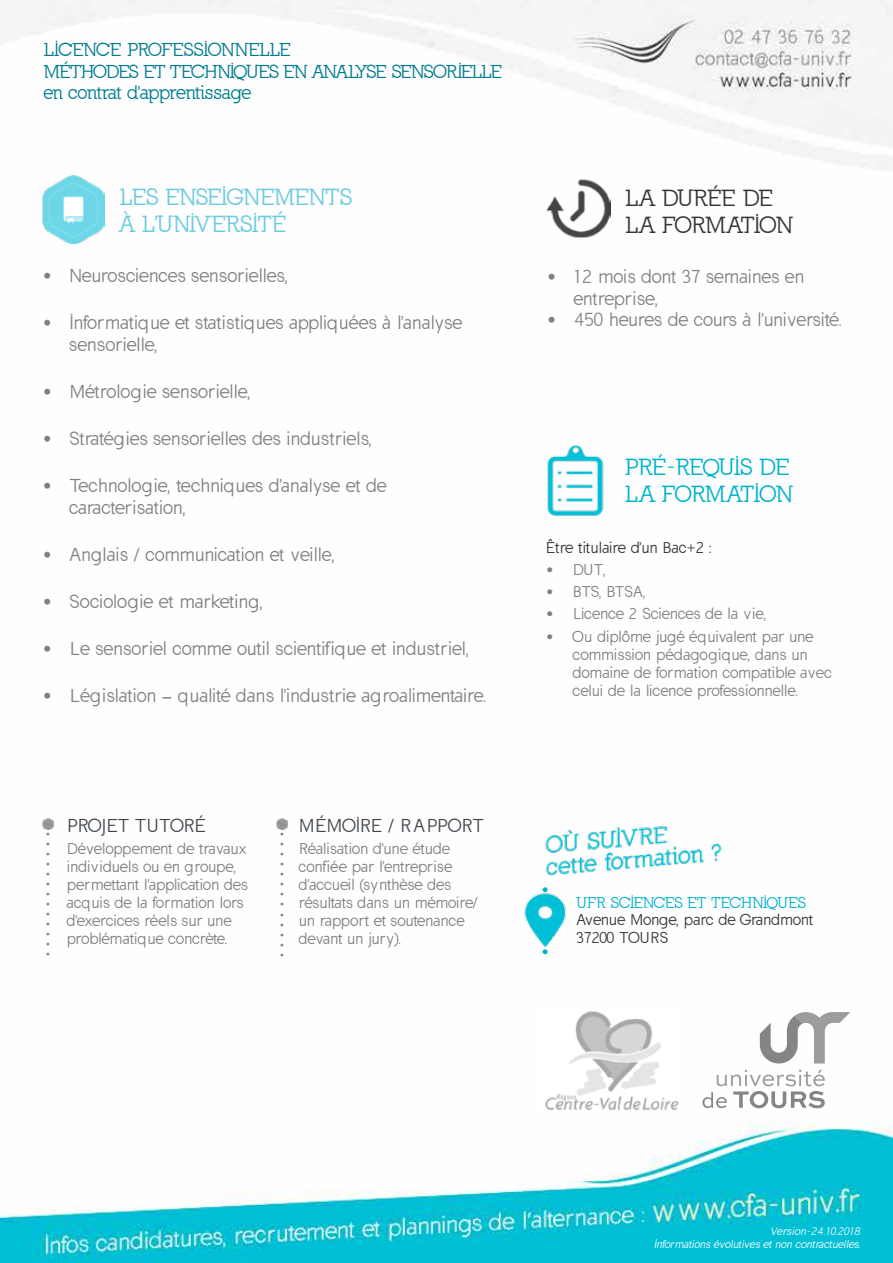
<style>
.page{position:relative;width:893px;height:1263px;background:#fff}
.page>*{position:absolute;margin:0;border:0;box-sizing:border-box;transform-origin:0 0}
.t1{font:22.5px/27px "California";color:#6acbe0}
.t2{font:22.5px/27px "California";color:#00b3cc}
.t3{font:22.5px/27px "California";color:#353534}
.t4{font:18px/21.6px "California Sans";letter-spacing:.025em;color:#7d8084}
.t5{font:18px/21.6px "California";color:#007d8e}
.t6{font:18px/21.6px "California Sans";color:#7d8084}
.t7{font:18px/21.6px "California Sans";color:#828181}
.t8{font:18px "California Sans";color:#41474d}
.t9{font:15px/18px "California Sans";color:#7d8084}
.t10{font:15px/18px "California Sans";letter-spacing:.02em;color:#7d8084}
.t11{font:15px/18px "California Sans";color:#353534}
.t12{font:15px "California";color:#00b3cc}
.t13{font:15px "California Sans";color:#00b3cc}
.t14{font:italic 10.5px/12.6px "California Sans";color:#fff;text-align:right}
.t15{font:8.4px/10.1px "California Sans";color:#828181;text-align:justify}
</style>
<div class="page">
<img style="left:0;top:0;width:893px;height:1263px">
<img style="left:43px;top:175px;width:62px;height:69px">
<img style="left:546px;top:179px;width:65px;height:63px">
<img style="left:539px;top:443px;width:71px;height:74px">
<img style="left:542px;top:821px;width:184px;height:55px">
<img style="left:523px;top:890px;width:46px;height:59px">
<svg style="left:43px;top:818px;width:10px;height:11px"></svg>
<svg style="left:276px;top:819px;width:11px;height:11px"></svg>
<img style="left:538px;top:1006px;width:145px;height:108px">
<svg style="left:702px;top:1012px;width:148px;height:96px"></svg>
<p class="t5" style="left:44px;top:39px;width:460px">LICENCE PROFESSIONNELLE<br>MÉTHODES ET TECHNIQUES EN ANALYSE SENSORIELLE en contrat d'apprentissage</p>
<p class="t1" style="left:120px;top:183px;width:233px">LES ENSEIGNEMENTS<br>À L'UNIVERSITÉ</p>
<p class="t3" style="left:625px;top:184px;width:169px">LA DURÉE DE<br>LA FORMATION</p>
<p class="t4" style="left:43px;top:265px;width:246px">• Neurosciences sensorielles,</p>
<p class="t4" style="left:70px;top:312px;width:394px;text-indent:-27px">• Informatique et statistiques appliquées à l'analyse sensorielle,</p>
<p class="t4" style="left:43px;top:381px;width:209px">• Métrologie sensorielle,</p>
<p class="t4" style="left:43px;top:428px;width:331px">• Stratégies sensorielles des industriels,</p>
<p class="t6" style="left:70px;top:475px;width:318px;text-indent:-27px">• Technologie, techniques d'analyse et de caracterisation,</p>
<p class="t6" style="left:43px;top:544px;width:293px">• Anglais / communication et veille,</p>
<p class="t4" style="left:43px;top:591px;width:222px">• Sociologie et marketing,</p>
<p class="t4" style="left:43px;top:638px;width:428px">• Le sensoriel comme outil scientifique et industriel,</p>
<p class="t4" style="left:43px;top:685px;width:445px">• Législation – qualité dans l'industrie agroalimentaire.</p>
<p class="t15" style="left:46px;top:829px;width:6px">• • • • • • • • • • • • •</p>
<p class="t8" style="left:67px;top:815px;width:141px">PROJET TUTORÉ</p>
<p class="t9" style="left:67px;top:840px;width:182px">Développement de travaux individuels ou en groupe, permettant l'application des acquis de la formation lors d'exercices réels sur une problématique concrète.</p>
<p class="t15" style="left:280px;top:829px;width:6px">• • • • • • • • • • • • •</p>
<p class="t8" style="left:299px;top:815px;width:186px">MÉMOIRE / R APPORT</p>
<p class="t9" style="left:299px;top:840px;width:180px">Réalisation d'une étude confiée par l'entreprise d'accueil (synthèse des résultats dans un mémoire/ un rapport et soutenance devant un jury).</p>
<p class="t7" style="left:574px;top:266px;width:232px;text-indent:-27px">• 12 mois dont 37 semaines en entreprise,</p>
<p class="t7" style="left:547px;top:309px;width:296px">• 450 heures de cours à l'université.</p>
<p class="t2" style="left:625px;top:454px;width:169px">PRÉ-REQUIS DE<br>LA FORMATION</p>
<p class="t11" style="left:546px;top:538px;width:167px">Être titulaire d'un Bac+2 :</p>
<p class="t10" style="left:546px;top:561px;width:61px">• DUT,</p>
<p class="t10" style="left:546px;top:583px;width:101px">• BTS, BTSA,</p>
<p class="t10" style="left:546px;top:605px;width:221px">• Licence 2 Sciences de la vie,</p>
<p class="t10" style="left:573px;top:627px;width:261px;text-indent:-27px">• Ou diplôme jugé équivalent par une commission pédagogique, dans un domaine de formation compatible avec celui de la licence professionnelle.</p>
<p class="t13" style="left:541px;top:881px;width:10px">•</p>
<p class="t13" style="left:541px;top:943px;width:10px">•</p>
<p class="t12" style="left:576px;top:894px;width:230px">UFR SCIENCES ET TECHNIQUES</p>
<p class="t11" style="left:576px;top:911px;width:238px">Avenue Monge, parc de Grandmont<br>37200 TOURS</p>
<p class="t14" style="left:654px;top:1225px;width:210px">Version-24.10.2018<br>Informations évolutives et non contractuelles.</p>
</div>
